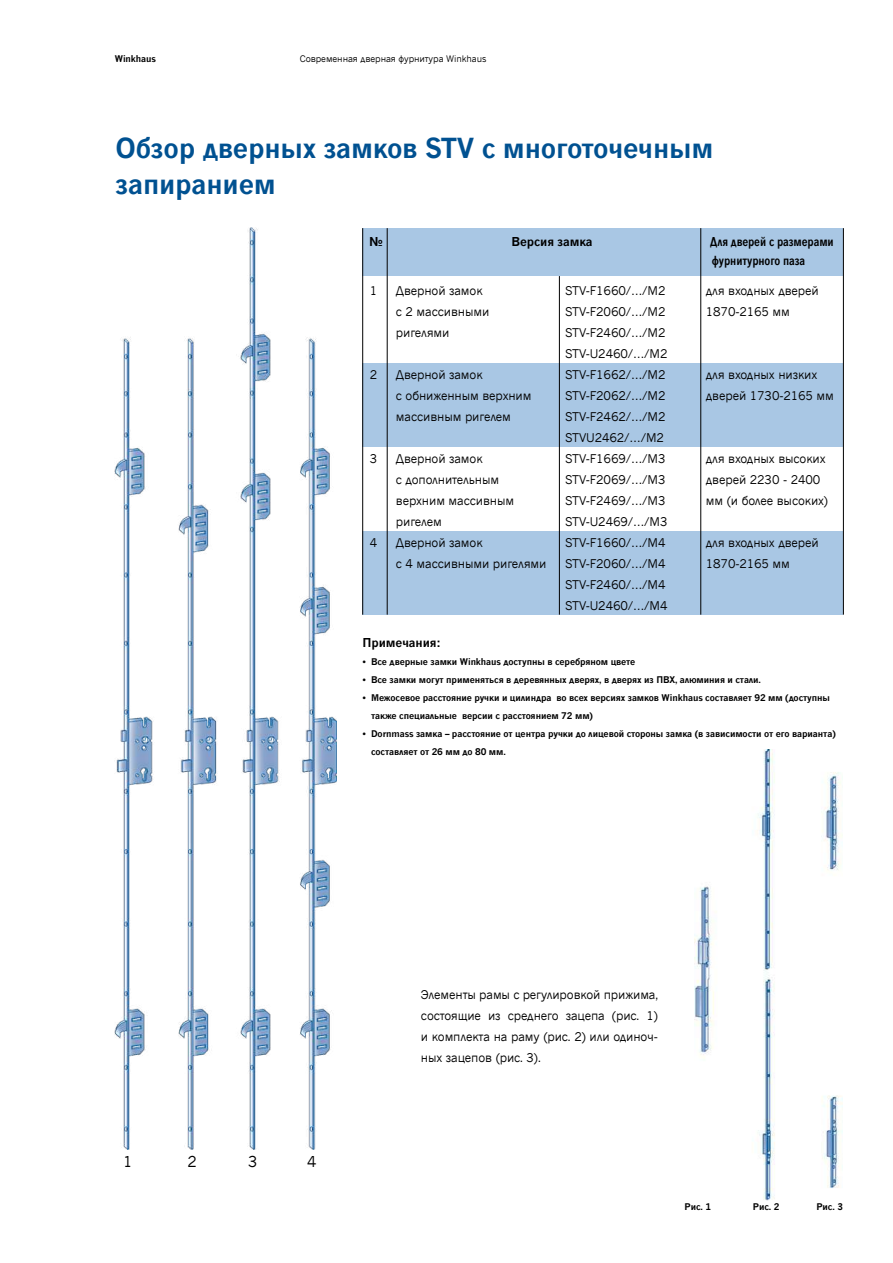
<style>
.page{position:relative;width:893px;height:1263px;background:#fff}
.page>*{position:absolute;margin:0;border:0;box-sizing:border-box;transform-origin:0 0}
.t1{font:700 27px/36px "News Gothic Cyr";letter-spacing:-.01em;color:#005191}
.t2{font:15px "News Gothic CE";color:#000}
.t3{font:12px/21px "News Gothic Cyr";letter-spacing:-.01em;color:#000}
.t4{font:700 12px/19.5px "News Gothic Cyr";letter-spacing:-.01em;color:#000;scale:.85 1}
.t5{font:700 12px "News Gothic Cyr";letter-spacing:-.01em;color:#000}
.t6{font:700 9px/18px "News Gothic Cyr";letter-spacing:-.01em;color:#000}
.t7{font:9px "News Gothic Cyr";letter-spacing:-.01em;color:#000}
.t8{font:700 9px "News Gothic CE";letter-spacing:-.01em;color:#000}
</style>
<div class="page">
<div style="left:362px;top:531px;width:481px;height:83px;background:#a9c7e4"></div>
<div style="left:362px;top:228px;width:481px;height:48px;background:#a9c7e4"></div>
<div style="left:362px;top:363px;width:481px;height:83px;background:#a9c7e4"></div>
<hr style="left:362px;top:228px;width:1px;height:387px;background:#000">
<hr style="left:387px;top:228px;width:1px;height:387px;background:#000">
<hr style="left:843px;top:228px;width:1px;height:387px;background:#000">
<hr style="left:700px;top:228px;width:1px;height:387px;background:#000">
<hr style="left:559px;top:276px;width:1px;height:339px;background:#000">
<img style="left:115px;top:227px;width:222px;height:923px">
<img style="left:694px;top:750px;width:149px;height:450px">
<p class="t8" style="left:115px;top:53px;width:43px">Winkhaus</p>
<p class="t7" style="left:300px;top:54px;width:188px">Современная дверная фурнитура Winkhaus</p>
<h1 class="t1" style="left:116px;top:130px;width:599px">Обзор дверных замков STV с многоточечным запиранием</h1>
<p class="t5" style="left:369px;top:234px;width:15px">№</p>
<p class="t5" style="left:512px;top:234px;width:83px">Версия замка</p>
<p class="t4" style="left:710px;top:232px;width:147px">Для дверей с размерами фурнитурного паза</p>
<p class="t3" style="left:370px;top:280px;width:9px">1</p>
<p class="t3" style="left:370px;top:364px;width:9px">2</p>
<p class="t3" style="left:370px;top:448px;width:9px">3</p>
<p class="t3" style="left:370px;top:532px;width:9px">4</p>
<p class="t3" style="left:396px;top:280px;width:95px">Дверной замок с 2 массивными ригелями</p>
<p class="t3" style="left:396px;top:364px;width:137px">Дверной замок<br>с обниженным верхним массивным ригелем</p>
<p class="t3" style="left:396px;top:448px;width:152px">Дверной замок<br>с дополнительным верхним массивным ригелем<br>Дверной замок<br>с 4 массивными ригелями</p>
<p class="t3" style="left:565px;top:280px;width:104px">STV-F1660/…/M2<br>STV-F2060/…/M2<br>STV-F2460/…/M2<br>STV-U2460/…/M2<br>STV-F1662/…/M2<br>STV-F2062/…/M2<br>STV-F2462/…/M2<br>STVU2462/…/M2<br>STV-F1669/…/M3<br>STV-F2069/…/M3<br>STV-F2469/…/M3<br>STV-U2469/…/M3<br>STV-F1660/…/M4<br>STV-F2060/…/M4<br>STV-F2460/…/M4<br>STV-U2460/…/M4</p>
<p class="t3" style="left:706px;top:280px;width:114px">для входных дверей<br>1870-2165 мм</p>
<p class="t3" style="left:706px;top:364px;width:130px">для входных низких дверей 1730-2165 мм</p>
<p class="t3" style="left:706px;top:448px;width:124px">для входных высоких дверей 2230 - 2400 мм (и более высоких)</p>
<p class="t3" style="left:706px;top:532px;width:114px">для входных дверей<br>1870-2165 мм</p>
<p class="t5" style="left:362px;top:635px;width:80px">Примечания:</p>
<p class="t6" style="left:371px;top:652px;width:466px">Все дверные замки Winkhaus доступны в серебряном цвете<br>Все замки могут применяться в деревянных дверях, в дверях из ПВХ, алюминия и стали.<br>Межосевое расстояние ручки и цилиндра во всех версиях замков Winkhaus составляет 92 мм (доступны также специальные версии с расстоянием 72 мм)<br>Dornmass замка – расстояние от центра ручки до лицевой стороны замка (в зависимости от его варианта) составляет от 26 мм до 80 мм.</p>
<p class="t6" style="left:362px;top:652px;width:5px;text-align:justify">• • •</p>
<p class="t6" style="left:362px;top:724px;width:5px">•</p>
<p class="t2" style="left:123px;top:1153px;width:11px">1</p>
<p class="t2" style="left:188px;top:1153px;width:11px">2</p>
<p class="t2" style="left:248px;top:1153px;width:11px">3</p>
<p class="t2" style="left:307px;top:1153px;width:11px">4</p>
<p class="t3" style="left:421px;top:984px;width:239px;text-align:justify">Элементы рамы с регулировкой прижима, состоящие из среднего зацепа (рис. 1) и комплекта на раму (рис. 2) или одиноч&shy;ных зацепов (рис. 3).</p>
<p class="t6" style="left:685px;top:1197px;width:28px">Рис. 1</p>
<p class="t6" style="left:753px;top:1197px;width:28px">Рис. 2</p>
<p class="t6" style="left:816px;top:1197px;width:28px">Рис. 3</p>
</div>
